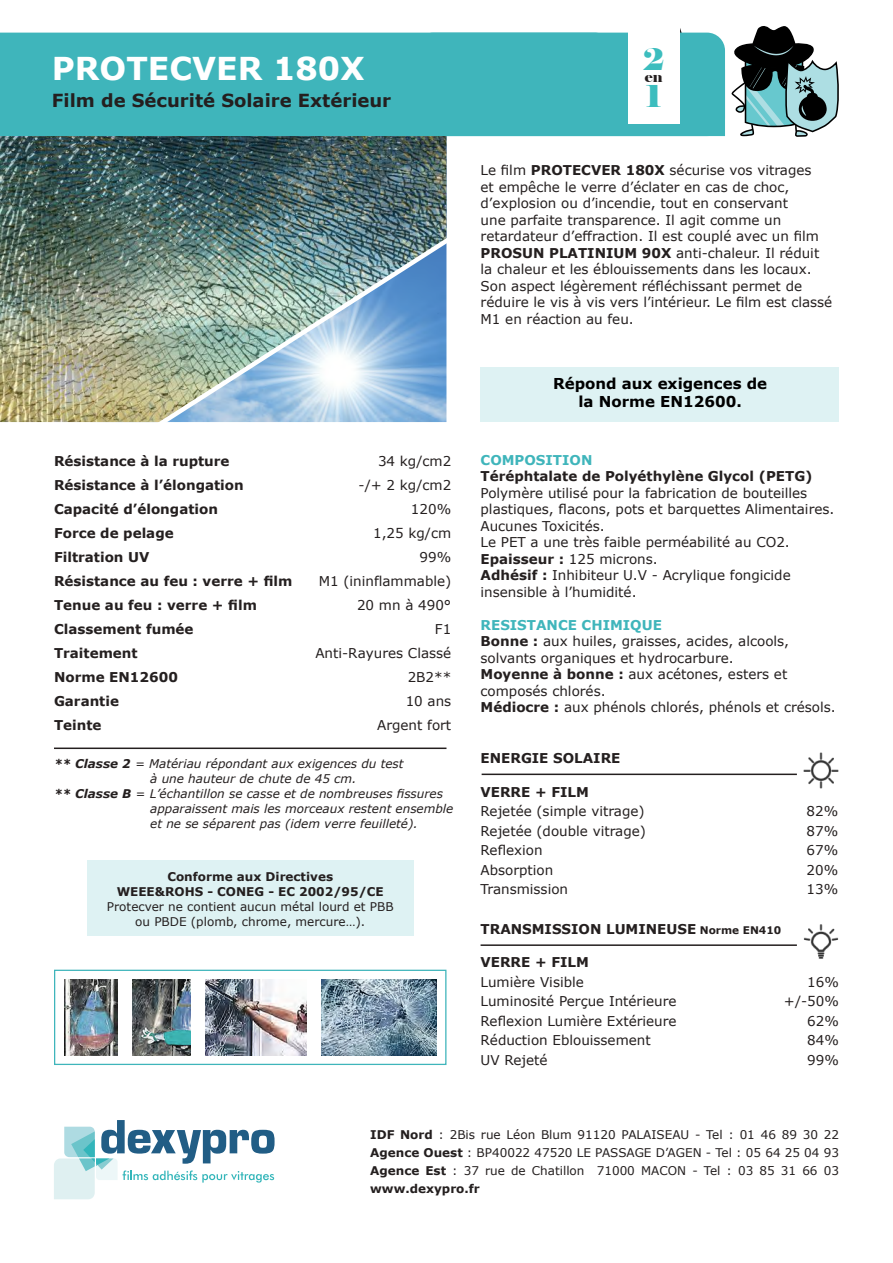
<style>
.page{position:relative;width:893px;height:1263px;background:#fff}
.page>*{position:absolute;margin:0;border:0;box-sizing:border-box;transform-origin:0 0}
.t1{font:700 31.5px "Verdana";color:#fff}
.t2{font:30px "Elephant";color:#3cbdbe}
.t3{font:700 18px "Verdana";color:#241f1f}
.t4{font:700 15px/18px "Verdana";color:#000;text-align:center}
.t5{font:15px "Elephant";color:#241f1f}
.t6{font:13.5px/16.5px "Verdana";color:#241f1f}
.t7{font:700 13.5px/24px "Verdana";color:#241f1f}
.t8{font:700 13.5px "Verdana";color:#3fb5bb}
.t9{font:12px/18px "Verdana";color:#241f1f;text-align:justify}
.t10{font:italic 12px "Verdana";color:#241f1f}
.t11{font:700 12px/15px "Verdana";color:#241f1f;text-align:center}
.s1{font-weight:700}
.s2{font-weight:700;color:#3fb5bb}
.s3{font-size:10.5px}
</style>
<div class="page">
<svg style="left:680px;top:28px;width:30px;height:5px"></svg>
<div style="left:481px;top:368px;width:358px;height:54px;background:#def2f3"></div>
<div style="left:0;top:33px;width:725px;height:103px;background:#3fb5bb"></div>
<div style="left:415px;top:33px;width:310px;height:103px;background:#3fb5bb;border-radius:18px"></div>
<svg style="left:54px;top:1120px;width:221px;height:79px"></svg>
<img style="left:803px;top:924px;width:36px;height:35px">
<img style="left:803px;top:753px;width:36px;height:36px">
<hr style="left:482px;top:773px;width:315px;height:2px;background:#241f1f">
<hr style="left:481px;top:944px;width:316px;height:2px;background:#241f1f">
<img style="left:64px;top:979px;width:54px;height:77px">
<img style="left:132px;top:979px;width:58px;height:76px">
<img style="left:205px;top:979px;width:102px;height:76px">
<img style="left:321px;top:979px;width:115px;height:76px">
<div style="left:54px;top:970px;width:392px;height:95px;border:1px solid #3fb5bb"></div>
<svg style="left:731px;top:26px;width:108px;height:111px"></svg>
<div style="left:87px;top:860px;width:327px;height:76px;background:#def2f3"></div>
<hr style="left:54px;top:747px;width:392px;height:2px;background:#241f1f">
<img style="left:0;top:136px;width:446px;height:286px">
<img style="left:145px;top:229px;width:302px;height:194px">
<div style="left:628px;top:26px;width:51px;height:98px;background:#fff"></div>
<h1 class="t1" style="left:52px;top:46px;width:314px">PROTECVER 180X</h1>
<h3 class="t3" style="left:52px;top:88px;width:341px">Film de Sécurité Solaire Extérieur</h3>
<p class="t7" style="left:54px;top:449px;width:240px">Résistance à la rupture<br>Résistance à l’élongation<br>Capacité d’élongation<br>Force de pelage<br>Filtration UV<br>Résistance au feu : verre + film<br>Tenue au feu : verre + film<br>Classement fumée<br>Traitement<br>Norme EN12600<br>Garantie<br>Teinte</p>
<p class="t6" style="left:315px;top:449px;width:137px;line-height:24px;text-align:right">34 kg/cm2<br>-/+ 2 kg/cm2<br>120%<br>1,25 kg/cm<br>99%<br>M1 (ininflammable)<br>20 mn à 490°<br>F1<br>Anti-Rayures Classé<br>2B2**<br>10 ans<br>Argent fort</p>
<p class="t10" style="left:54px;top:756px;width:351px"><span class="s1">** Classe 2</span> = Matériau répondant aux exigences du test</p>
<p class="t10" style="left:150px;top:771px;width:208px">à une hauteur de chute de 45 cm.</p>
<p class="t10" style="left:54px;top:786px;width:390px"><span class="s1">** Classe B</span> = L’échantillon se casse et de nombreuses fissures</p>
<p class="t10" style="left:150px;top:801px;width:305px">apparaissent mais les morceaux restent ensemble</p>
<p class="t10" style="left:150px;top:816px;width:269px">et ne se séparent pas (idem verre feuilleté).</p>
<p class="t11" style="left:117px;top:869px;width:269px">Conforme aux Directives<br>WEEE&amp;ROHS - CONEG - EC 2002/95/CE</p>
<p class="t9" style="left:107px;top:899px;width:288px;line-height:15px;text-align:center">Protecver ne contient aucun métal lourd et PBB ou PBDE (plomb, chrome, mercure…).</p>
<p class="t5" style="left:643px;top:67px;width:23px"><sup>2</sup>e n</p>
<h2 class="t2" style="left:646px;top:78px;width:17px">1</h2>
<p class="t6" style="left:481px;top:162px;width:353px">Le film <span class="s1">PROTECVER 180X</span> sécurise vos vitrages<br>et empêche le verre d’éclater en cas de choc, d’explosion ou d’incendie, tout en conservant<br>une parfaite transparence. Il agit comme un retardateur d’effraction. Il est couplé avec un film <span class="s1">PROSUN PLATINIUM 90X</span> anti-chaleur. Il réduit la chaleur et les éblouissements dans les locaux.<br>Son aspect légèrement réfléchissant permet de réduire le vis à vis vers l’intérieur. Le film est classé M1 en réaction au feu.</p>
<p class="t4" style="left:553px;top:375px;width:216px">Répond aux exigences de la Norme EN12600.</p>
<p class="t8" style="left:481px;top:450px;width:113px">COMPOSITION</p>
<p class="t7" style="left:481px;top:464px;width:334px">Téréphtalate de Polyéthylène Glycol (PETG)</p>
<p class="t6" style="left:481px;top:485px;width:355px">Polymère utilisé pour la fabrication de bouteilles plastiques, flacons, pots et barquettes Alimentaires.<br>Aucunes Toxicités.<br>Le PET a une très faible perméabilité au CO2.<br><span class="s1">Epaisseur :</span> 125 microns.<br><span class="s1">Adhésif :</span> Inhibiteur U.V - Acrylique fongicide insensible à l’humidité.</p>
<p class="t6" style="left:481px;top:617px;width:357px"><span class="s2">RESISTANCE CHIMIQUE<br></span><span class="s1">Bonne :</span> aux huiles, graisses, acides, alcools, solvants organiques et hydrocarbure.<br><span class="s1">Moyenne à bonne :</span> aux acétones, esters et composés chlorés.<br><span class="s1">Médiocre :</span> aux phénols chlorés, phénols et crésols.</p>
<p class="t7" style="left:481px;top:746px;width:141px">ENERGIE SOLAIRE</p>
<p class="t7" style="left:481px;top:779px;width:110px">VERRE + FILM</p>
<p class="t6" style="left:481px;top:801px;width:167px;line-height:19.5px">Rejetée (simple vitrage)<br>Rejetée (double vitrage)<br>Reflexion<br>Absorption<br>Transmission</p>
<p class="t7" style="left:481px;top:917px;width:302px">TRANSMISSION LUMINEUSE <span class="s3">Norme EN410</span></p>
<p class="t6" style="left:807px;top:801px;width:33px;line-height:19.5px;text-align:justify">82% 87% 67% 20% 13%</p>
<p class="t7" style="left:481px;top:950px;width:110px">VERRE + FILM</p>
<p class="t6" style="left:481px;top:972px;width:198px;line-height:19.5px">Lumière Visible<br>Luminosité Perçue Intérieure<br>Reflexion Lumière Extérieure<br>Réduction Eblouissement<br>UV Rejeté</p>
<p class="t6" style="left:784px;top:972px;width:57px;line-height:19.5px;text-align:right">16% +/-50%<br>62%<br>84%<br>99%</p>
<p class="t9" style="left:370px;top:1125px;width:470px"><span class="s1">IDF Nord</span> : 2Bis rue Léon Blum 91120 PALAISEAU - Tel : 01 46 89 30 22<br><span class="s1">Agence Ouest</span> : BP40022 47520 LE PASSAGE D’AGEN - Tel : 05 64 25 04 93<br><span class="s1">Agence Est</span> : 37 rue de Chatillon 71000 MACON - Tel : 03 85 31 66 03 <span class="s1">www.dexypro.fr</span></p>
</div>
